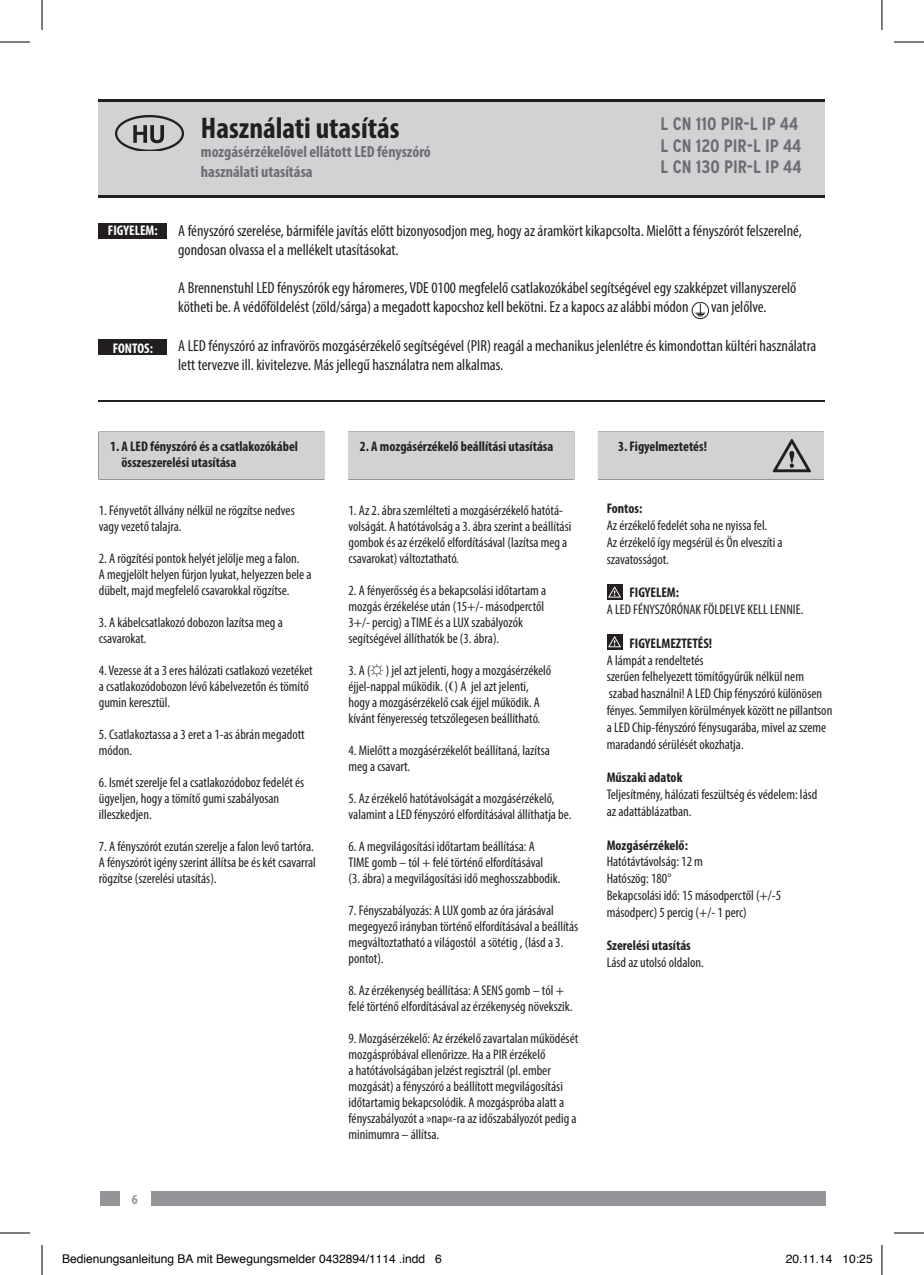
<style>
.page{position:relative;width:924px;height:1275px;background:#fff}
.page>*{position:absolute;margin:0;border:0;box-sizing:border-box;transform-origin:0 0}
.t1{font:700 condensed 30px "Myriad Pro";color:#231f20}
.t2{font:700 condensed 18px/21.6px "Interstate";color:#6c6d70}
.t3{font:condensed 16px/19.2px "Myriad Pro";color:#231f20}
.t4{font:700 condensed 16px/19.2px "Myriad Pro";color:#6c6d70}
.t5{font:condensed 14px/16px "Myriad Pro";color:#231f20}
.t6{font:700 condensed 14px/16px "Myriad Pro";color:#231f20}
.t7{font:700 condensed 14px "Myriad Pro";color:#fff}
.t8{font:700 condensed 14px "Myriad Pro";color:#939598}
.t9{font:12px "Helvetica";color:#000}
.s1{font-family:"Arial";font-stretch:normal}
</style>
<div class="page">
<div style="left:99px;top:101px;width:725px;height:97px;background:#d1d2d4"></div>
<hr style="left:99px;top:99px;width:725px;height:3px;background:#231f20">
<hr style="left:99px;top:195px;width:725px;height:3px;background:#231f20">
<div style="left:151px;top:1191px;width:674px;height:14px;background:#939598"></div>
<div style="left:100px;top:1191px;width:20px;height:14px;background:#939598"></div>
<div style="left:348px;top:432px;width:225px;height:47px;background:#d1d2d4"></div>
<div style="left:598px;top:432px;width:225px;height:47px;background:#d1d2d4"></div>
<div style="left:99px;top:432px;width:225px;height:47px;background:#d1d2d4"></div>
<div style="left:99px;top:223px;width:68px;height:15px;background:#231f20"></div>
<div style="left:99px;top:340px;width:68px;height:15px;background:#231f20"></div>
<hr style="left:99px;top:401px;width:725px;height:1px;background:#231f20">
<img style="left:116px;top:116px;width:68px;height:35px">
<svg style="left:772px;top:439px;width:38px;height:33px"></svg>
<svg style="left:607px;top:584px;width:15px;height:16px"></svg>
<svg style="left:608px;top:586px;width:12px;height:11px"></svg>
<svg style="left:607px;top:634px;width:15px;height:15px"></svg>
<svg style="left:608px;top:636px;width:12px;height:11px"></svg>
<svg style="left:691px;top:302px;width:17px;height:17px"></svg>
<hr style="left:0;top:42px;width:30px;height:1px;background:#000">
<hr style="left:893px;top:42px;width:30px;height:1px;background:#000">
<hr style="left:0;top:1232px;width:30px;height:1px;background:#000">
<hr style="left:893px;top:1232px;width:30px;height:1px;background:#000">
<hr style="left:42px;top:0;width:1px;height:30px;background:#000">
<hr style="left:42px;top:1245px;width:1px;height:30px;background:#000">
<hr style="left:881px;top:0;width:1px;height:30px;background:#000">
<hr style="left:881px;top:1245px;width:1px;height:30px;background:#000">
<p class="t7" style="left:108px;top:222px;width:51px">FIGYELEM:</p>
<p class="t7" style="left:113px;top:339px;width:42px">FONTOS:</p>
<h1 class="t1" style="left:201px;top:109px;width:200px">Használati utasítás</h1>
<p class="t4" style="left:201px;top:142px;width:231px">mozgásérzékelővel ellátott LED fényszóró használati utasítása</p>
<p class="t2" style="left:660px;top:113px;width:142px">L CN 110 PIR-L IP 44<br>L CN 120 PIR-L IP 44<br>L CN 130 PIR-L IP 44</p>
<p class="t3" style="left:178px;top:220px;width:625px">A fényszóró szerelése, bármiféle javítás előtt bizonyosodjon meg, hogy az áramkört kikapcsolta. Mielőtt a fényszórót felszerelné, gondosan olvassa el a mellékelt utasításokat.</p>
<p class="t3" style="left:178px;top:278px;width:619px">A Brennenstuhl LED fényszórók egy háromeres, VDE 0100 megfelelő csatlakozókábel segítségével egy szakképzet villanyszerelő kötheti be. A védőföldelést (zöld/sárga) a megadott kapocshoz kell bekötni. Ez a kapocs az alábbi módon</p>
<p class="t3" style="left:710px;top:297px;width:57px">van jelőlve.</p>
<p class="t3" style="left:178px;top:336px;width:639px">A LED fényszóró az infravörös mozgásérzékelő segítségével (PIR) reagál a mechanikus jelenlétre és kimondottan kültéri használatra lett tervezve ill. kivitelezve. Más jellegű használatra nem alkalmas.</p>
<p class="t6" style="left:121px;top:438px;width:178px;text-indent:-11px">1. A LED fényszóró és a csatlakozókábel összeszerelési utasítása</p>
<p class="t5" style="left:99px;top:502px;width:197px">1. Fényvetőt állvány nélkül ne rögzítse nedves vagy vezető talajra.</p>
<p class="t5" style="left:99px;top:550px;width:214px">2. A rögzítési pontok helyét jelölje meg a falon.<br>A megjelölt helyen fúrjon lyukat, helyezzen bele a dübelt, majd megfelelő csavarokkal rögzítse.</p>
<p class="t5" style="left:99px;top:614px;width:185px">3. A kábelcsatlakozó dobozon lazítsa meg a csavarokat.</p>
<p class="t5" style="left:99px;top:662px;width:215px">4. Vezesse át a 3 eres hálózati csatlakozó vezetéket a csatlakozódobozon lévő kábelvezetőn és tömítő gumin keresztül.</p>
<p class="t5" style="left:99px;top:726px;width:207px">5. Csatlakoztassa a 3 eret a 1-as ábrán megadott módon.</p>
<p class="t5" style="left:99px;top:774px;width:207px">6. Ismét szerelje fel a csatlakozódoboz fedelét és ügyeljen, hogy a tömítő gumi szabályosan illeszkedjen.</p>
<p class="t5" style="left:99px;top:838px;width:218px">7. A fényszórót ezután szerelje a falon levő tartóra.<br>A fényszórót igény szerint állítsa be és két csavarral rögzítse (szerelési utasítás).</p>
<p class="t8" style="left:132px;top:1190px;width:7px">6</p>
<p class="t6" style="left:359px;top:438px;width:195px">2. A mozgásérzékelő beállítási utasítása</p>
<p class="t5" style="left:348px;top:502px;width:224px">1. Az 2. ábra szemlélteti a mozgásérzékelő hatótá&shy;volságát. A hatótávolság a 3. ábra szerint a beállítási gombok és az érzékelő elfordításával (lazítsa meg a csavarokat) változtatható.</p>
<p class="t5" style="left:348px;top:582px;width:199px">2. A fényerősség és a bekapcsolási időtartam a mozgás érzékelése után (15+/- másodperctől 3+/- percig) a TIME és a LUX szabályozók segítségével állíthatók be (3. ábra).</p>
<p class="t5" style="left:348px;top:662px;width:204px">3. A (<span class="s1">☼</span> ) jel azt jelenti, hogy a mozgásérzékelő éjjel-nappal működik. ( ) A jel azt jelenti, hogy a mozgásérzékelő csak éjjel működik. A kívánt fényeresség tetszőlegesen beállítható.</p>
<p class="t5" style="left:348px;top:742px;width:203px">4. Mielőtt a mozgásérzékelőt beállítaná, lazítsa meg a csavart.</p>
<p class="t5" style="left:348px;top:790px;width:224px">5. Az érzékelő hatótávolságát a mozgásérzékelő, valamint a LED fényszóró elfordításával állíthatja be.</p>
<p class="t5" style="left:348px;top:838px;width:213px">6. A megvilágosítási időtartam beállítása: A<br>TIME gomb – tól + felé történő elfordításával<br>(3. ábra) a megvilágosítási idő meghosszabbodik.</p>
<p class="t5" style="left:348px;top:902px;width:231px">7. Fényszabályozás: A LUX gomb az óra járásával megegyező irányban történő elfordításával a beállítás megváltoztatható a világostól a sötétig , (lásd a 3. pontot).</p>
<p class="t5" style="left:348px;top:982px;width:225px">8. Az érzékenység beállítása: A SENS gomb – tól + felé történő elfordításával az érzékenység növekszik.</p>
<p class="t5" style="left:348px;top:1030px;width:231px">9. Mozgásérzékelő: Az érzékelő zavartalan működését mozgáspróbával ellenőrizze. Ha a PIR érzékelő<br>a hatótávolságában jelzést regisztrál (pl. ember mozgását) a fényszóró a beállított megvilágosítási időtartamig bekapcsolódik. A mozgáspróba alatt a fényszabályozót a »nap«-ra az időszabályozót pedig a minimumra – állítsa.</p>
<p class="t6" style="left:617px;top:438px;width:90px">3. Figyelmeztetés!</p>
<p class="t6" style="left:606px;top:500px;width:37px">Fontos:</p>
<p class="t5" style="left:606px;top:517px;width:177px;line-height:16.8px">Az érzékelő fedelét soha ne nyissa fel.<br>Az érzékelő így megsérül és Ön elveszíti a szavatosságot.</p>
<p class="t6" style="left:629px;top:584px;width:51px">FIGYELEM:</p>
<p class="t5" style="left:606px;top:601px;width:198px">A LED FÉNYSZÓRÓNAK FÖLDELVE KELL LENNIE.</p>
<p class="t6" style="left:629px;top:635px;width:84px">FIGYELMEZTETÉS!</p>
<p class="t5" style="left:606px;top:651px;width:227px;line-height:16.8px">A lámpát a rendeltetés<br>szerűen felhelyezett tömítőgyűrűk nélkül nem szabad használni! A LED Chip fényszóró különösen fényes. Semmilyen körülmények között ne pillantson a LED Chip-fényszóró fénysugarába, mivel az szeme maradandó sérülését okozhatja.</p>
<p class="t6" style="left:606px;top:769px;width:77px">Műszaki adatok</p>
<p class="t5" style="left:606px;top:786px;width:212px;line-height:16.8px">Teljesítmény, hálózati feszültség és védelem: lásd az adattáblázatban.</p>
<p class="t6" style="left:606px;top:836px;width:83px">Mozgásérzékelő:</p>
<p class="t5" style="left:606px;top:853px;width:176px;line-height:16.8px">Hatótávtávolság: 12 m<br>Hatószög: 180°<br>Bekapcsolási idő: 15 másodperctől (+/-5 másodperc) 5 percig (+/- 1 perc)</p>
<p class="t6" style="left:606px;top:937px;width:86px">Szerelési utasítás</p>
<p class="t5" style="left:606px;top:954px;width:99px">Lásd az utolsó oldalon.</p>
<p class="t9" style="left:62px;top:1249px;width:381px">Bedienungsanleitung BA mit Bewegungsmelder 0432894/1114 .indd 6</p>
<p class="t9" style="left:785px;top:1249px;width:88px">20.11.14 10:25</p>
</div>
